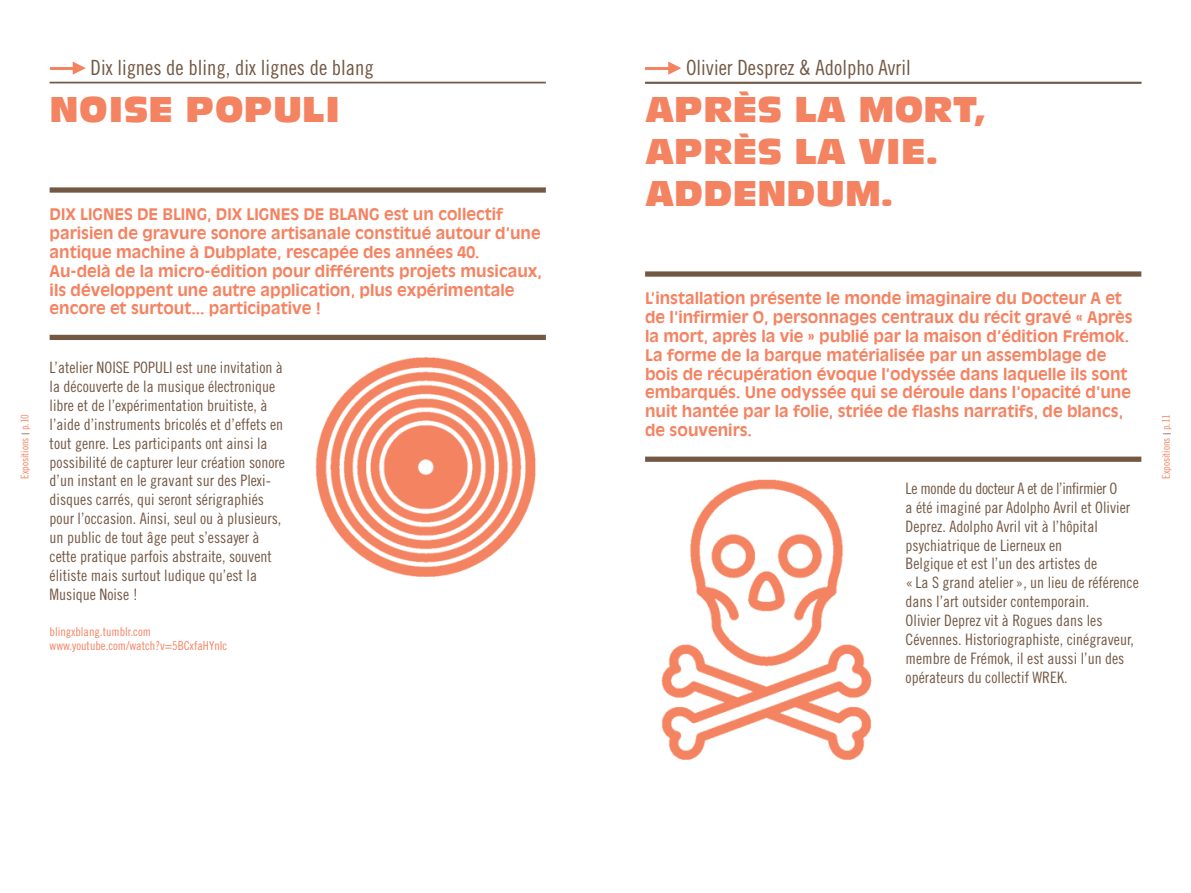
<style>
.page{position:relative;width:1191px;height:893px;background:#fff}
.page>*{position:absolute;margin:0;border:0;box-sizing:border-box;transform-origin:0 0}
.t1{font:35px/42px "Antique Olive Std Compact";color:#f48362}
.t2{font:21px "Trade Gothic LT Std Cn 18";color:#735844}
.t3{font:15.75px/18.9px "Trade Gothic LT Std Cn 18";color:#735844}
.t4{font:700 15.75px/18.9px "Antique Olive Std";color:#f48362}
.t5{font:12.25px/14.7px "Trade Gothic LT Std Cn 18";color:#f48362}
.t6{font:10.5px "Trade Gothic LT Std Cn 18";color:#f48362}
.s1{color:#735844}
</style>
<div class="page">
<div style="left:645px;top:271px;width:496px;height:6px;background:#735844"></div>
<div style="left:645px;top:457px;width:496px;height:5px;background:#735844"></div>
<svg style="left:668px;top:62px;width:13px;height:13px"></svg>
<hr style="left:645px;top:67px;width:25px;height:2px;background:#f48362">
<hr style="left:645px;top:82px;width:496px;height:2px;background:#735844">
<hr style="left:50px;top:82px;width:496px;height:1px;background:#735844">
<div style="left:50px;top:187px;width:496px;height:6px;background:#735844"></div>
<div style="left:50px;top:335px;width:496px;height:5px;background:#735844"></div>
<svg style="left:73px;top:62px;width:13px;height:13px"></svg>
<hr style="left:50px;top:67px;width:24px;height:2px;background:#f48362">
<img style="left:315px;top:357px;width:221px;height:220px">
<img style="left:661px;top:479px;width:211px;height:281px">
<h2 class="t2" style="left:686px;top:55px;width:226px">Olivier Desprez &amp; adolpho avril</h2>
<h1 class="t1" style="left:645px;top:88px;width:343px">APRÈS LA MORT,<br>APRÈS LA VIE.<br>ADDENDUM.</h1>
<h2 class="t2" style="left:90px;top:55px;width:285px">Dix lignes de bling, dix lignes de blang</h2>
<h1 class="t1" style="left:50px;top:88px;width:292px">NOISE POPULI</h1>
<p class="t4" style="left:50px;top:205px;width:494px">DIX LIGNes De BLING, DIX LIGNes De BLANG est un collectif parisien de gravure sonore artisanale constitué autour d’une antique machine à Dubplate, rescapée des années 40.<br>Au-delà de la micro-édition pour différents projets musicaux, ils développent une autre application, plus expérimentale encore et surtout... participative !</p>
<p class="t4" style="left:645px;top:289px;width:489px">L’installation présente le monde imaginaire du Docteur A et de l’infirmier O, personnages centraux du récit gravé « Après la mort, après la vie » publié par la maison d’édition Frémok.<br>La forme de la barque matérialisée par un assemblage de bois de récupération évoque l’odyssée dans laquelle ils sont embarqués. Une odyssée qui se déroule dans l’opacité d’une nuit hantée par la folie, striée de flashs narratifs, de blancs, de souvenirs.</p>
<p class="t3" style="left:50px;top:358px;width:237px">L’atelier NOisE pOpuLi est une invitation à la découverte de la musique électronique libre et de l’expérimentation bruitiste, à l’aide d’instruments bricolés et d’effets en tout genre. Les participants ont ainsi la possibilité de capturer leur création sonore d’un instant en le gravant sur des plexi&shy;disques carrés, qui seront sérigraphiés pour l’occasion. ainsi, seul ou à plusieurs, un public de tout âge peut s’essayer à cette pratique parfois abstraite, souvent élitiste mais surtout ludique qu’est la Musique Noise !</p>
<p class="t5" style="left:50px;top:624px;width:179px">blingxblang.tumblr.com www.youtube.com/watch?v=5BCxfaHYnic</p>
<p class="t6" style="left:19px;top:479px;width:66px;rotate:-90deg">Expositions <span class="s1">|</span> p.10</p>
<p class="t6" style="left:1160px;top:479px;width:66px;rotate:-90deg">Expositions <span class="s1">|</span> p.11</p>
<p class="t3" style="left:905px;top:479px;width:235px">Le monde du docteur a et de l’infirmier O<br>a été imaginé par adolpho avril et Olivier Deprez. adolpho avril vit à l’hôpital psychiatrique de Lierneux en<br>Belgique et est l’un des artistes de<br>«La s grand atelier », un lieu de référence dans l’art outsider contemporain.<br>Olivier Deprez vit à rogues dans les Cévennes. Historiographiste, cinégraveur, membre de Frémok, il est aussi l’un des opérateurs du collectif WrEK.</p>
</div>
